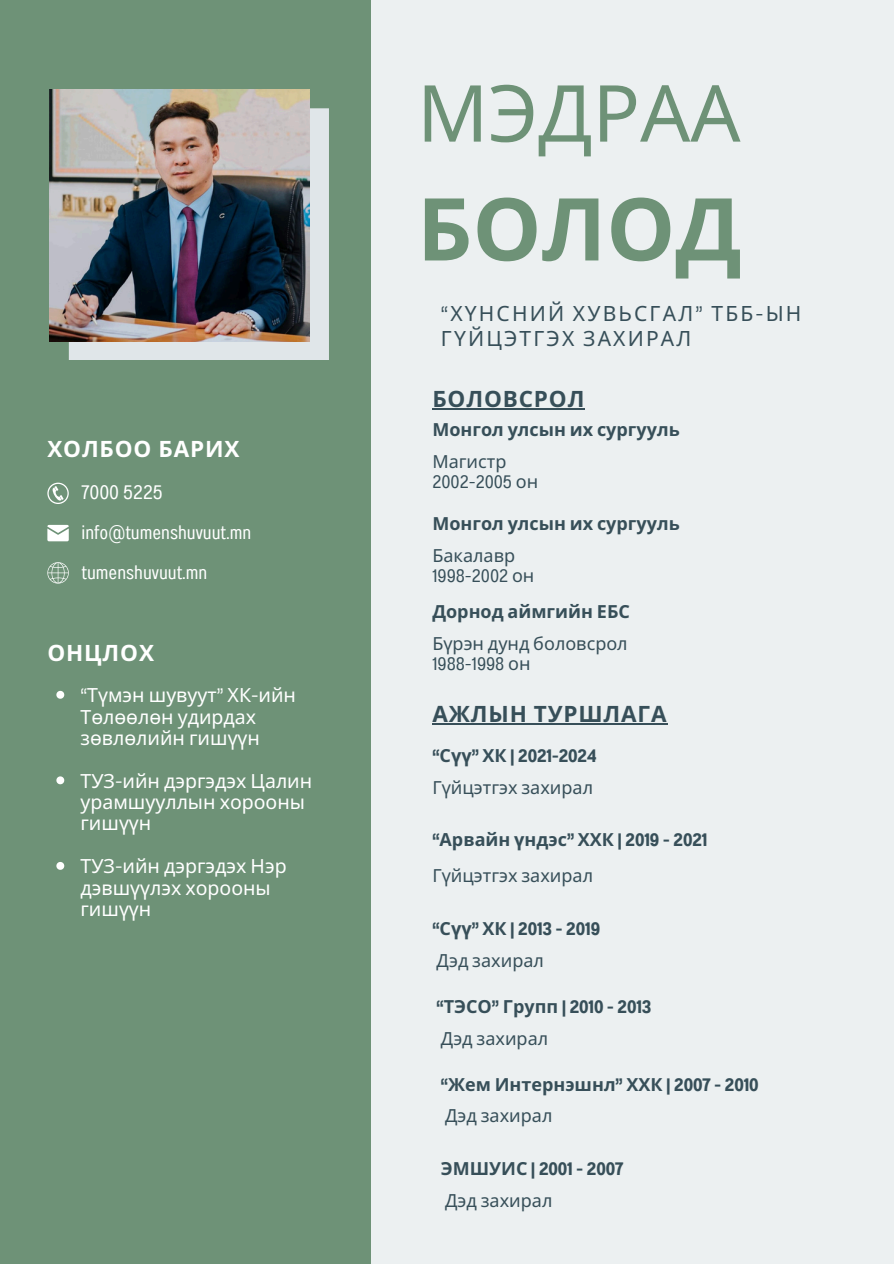
<style>
.page{position:relative;width:894px;height:1264px;background:#fff}
.page>*{position:absolute;margin:0;border:0;box-sizing:border-box;transform-origin:0 0}
.t1{font:700 86.7px "Noto Sans";color:#6e9277}
.t2{font:78.6px "Noto Sans";color:#6e9277}
.t3{font:700 22.5px "Noto Sans";letter-spacing:.04em;color:#374f59}
.t4{font:700 22.5px "Noto Sans";letter-spacing:.04em;color:#fff}
.t5{font:21px/24.8px "Noto Sans";letter-spacing:.105em;color:#374f59}
.t6{font:19.5px/21.3px "Noto Sans";color:#fff}
.t7{font:19.5px "Anantason Wd 62";color:#fff}
.t8{font:700 18px "Noto Sans";color:#374f59}
.t9{font:18px "Noto Sans";color:#374f59}
.t10{font:18px "Anantason Bold Wd 62";color:#374f59}
.t11{font:18px "Anantason Wd 62";color:#374f59}
.s1{font-family:"Anantason Wd 62"}
.s2{font-family:"Noto Sans"}
.s3{font-family:"Noto Sans";font-weight:700}
.s4{font-family:"Anantason Bold Wd 62";font-weight:400}
</style>
<div class="page">
<div style="left:0;top:0;width:893px;height:1263px;background:#ecf0f1"></div>
<div style="left:0;top:0;width:370px;height:1263px;background:#6e9277"></div>
<div style="left:69px;top:108px;width:260px;height:252px;background:#e0e6e9"></div>
<img style="left:50px;top:89px;width:260px;height:252px">
<svg style="left:47px;top:482px;width:22px;height:22px"></svg>
<svg style="left:47px;top:525px;width:22px;height:16px"></svg>
<svg style="left:47px;top:562px;width:22px;height:21px"></svg>
<svg style="left:56px;top:691px;width:8px;height:7px"></svg>
<svg style="left:56px;top:776px;width:8px;height:8px"></svg>
<svg style="left:56px;top:862px;width:8px;height:7px"></svg>
<hr style="left:432px;top:408px;width:153px;height:1px;background:#374f59">
<hr style="left:432px;top:723px;width:235px;height:1px;background:#374f59">
<p class="t4" style="left:47px;top:433px;width:193px">ХОЛБОО БАРИХ</p>
<h2 class="t7" style="left:81px;top:481px;width:83px">7000 5225</h2>
<p class="t7" style="left:81px;top:520px;width:171px">info@tumenshuvuut.mn</p>
<p class="t7" style="left:81px;top:560px;width:127px">tumenshuvuut.mn</p>
<p class="t4" style="left:47px;top:637px;width:108px">ОНЦЛОХ</p>
<p class="t6" style="left:80px;top:684px;width:217px"><span class="s1">“</span>Түмэн шувуут<span class="s1">”</span> ХК<span class="s1">-</span>ийн<br>Төлөөлөн удирдах зөвлөлийн гишүүн</p>
<p class="t6" style="left:80px;top:769px;width:233px">ТУЗ<span class="s1">-</span>ийн дэргэдэх Цалин урамшууллын хорооны гишүүн</p>
<p class="t6" style="left:80px;top:855px;width:208px">ТУЗ<span class="s1">-</span>ийн дэргэдэх Нэр</p>
<h2 class="t6" style="left:80px;top:876px;width:192px">дэвшүүлэх хорооны гишүүн</h2>
<h5 class="t2" style="left:417px;top:58px;width:325px">МЭДРАА</h5>
<h5 class="t1" style="left:417px;top:168px;width:326px">БОЛОД</h5>
<p class="t5" style="left:441px;top:300px;width:362px"><span class="s1">“</span>ХҮНСНИЙ ХУВЬСГАЛ<span class="s1">”</span> ТББ<span class="s1">-</span>ЫН<br>ГҮЙЦЭТГЭХ ЗАХИРАЛ</p>
<p class="t3" style="left:432px;top:383px;width:153px">БОЛОВСРОЛ</p>
<p class="t8" style="left:432px;top:416px;width:249px">Монгол улсын их сургууль</p>
<h1 class="t9" style="left:432px;top:448px;width:76px">Магистр</h1>
<h3 class="t11" style="left:432px;top:471px;width:107px">2002-2005 <span class="s2">он</span></h3>
<p class="t8" style="left:432px;top:511px;width:249px">Монгол улсын их сургууль</p>
<p class="t9" style="left:432px;top:543px;width:84px">Бакалавр</p>
<h2 class="t11" style="left:432px;top:565px;width:103px">1998-2002 <span class="s2">он</span></h2>
<h5 class="t8" style="left:432px;top:599px;width:199px">Дорнод аймгийн ЕБС</h5>
<p class="t9" style="left:432px;top:630px;width:197px">Бүрэн дунд боловсрол</p>
<h5 class="t11" style="left:432px;top:653px;width:100px">1988-1998 <span class="s2">он</span></h5>
<h2 class="t3" style="left:432px;top:698px;width:236px">АЖЛЫН ТУРШЛАГА</h2>
<h5 class="t10" style="left:432px;top:745px;width:165px">“<span class="s3">Сүү</span>” <span class="s3">ХК</span> | 2021-2024</h5>
<p class="t9" style="left:432px;top:774px;width:162px">Гүйцэтгэх захирал</p>
<p class="t8" style="left:432px;top:827px;width:276px"><span class="s4">“</span>Арвайн үндэс<span class="s4">”</span> ХХК <span class="s4">| 2019 - 2021</span></p>
<p class="t9" style="left:432px;top:863px;width:162px">Гүйцэтгэх захирал</p>
<h5 class="t10" style="left:432px;top:918px;width:169px">“<span class="s3">Сүү</span>” <span class="s3">ХК</span> | 2013 - 2019</h5>
<p class="t9" style="left:436px;top:947px;width:109px">Дэд захирал</p>
<p class="t10" style="left:436px;top:996px;width:216px">“<span class="s3">ТЭСО</span>” <span class="s3">Групп</span> | 2010 - 2013</p>
<h5 class="t9" style="left:441px;top:1025px;width:109px">Дэд захирал</h5>
<p class="t8" style="left:441px;top:1071px;width:319px"><span class="s4">“</span>Жем Интернэшнл<span class="s4">”</span> ХХК <span class="s4">| 2007 - 2010</span></p>
<h5 class="t9" style="left:445px;top:1103px;width:109px">Дэд захирал</h5>
<p class="t10" style="left:441px;top:1158px;width:184px"><span class="s3">ЭМШУИС</span> | 2001 - 2007</p>
<h5 class="t9" style="left:445px;top:1187px;width:109px">Дэд захирал</h5>
</div>
